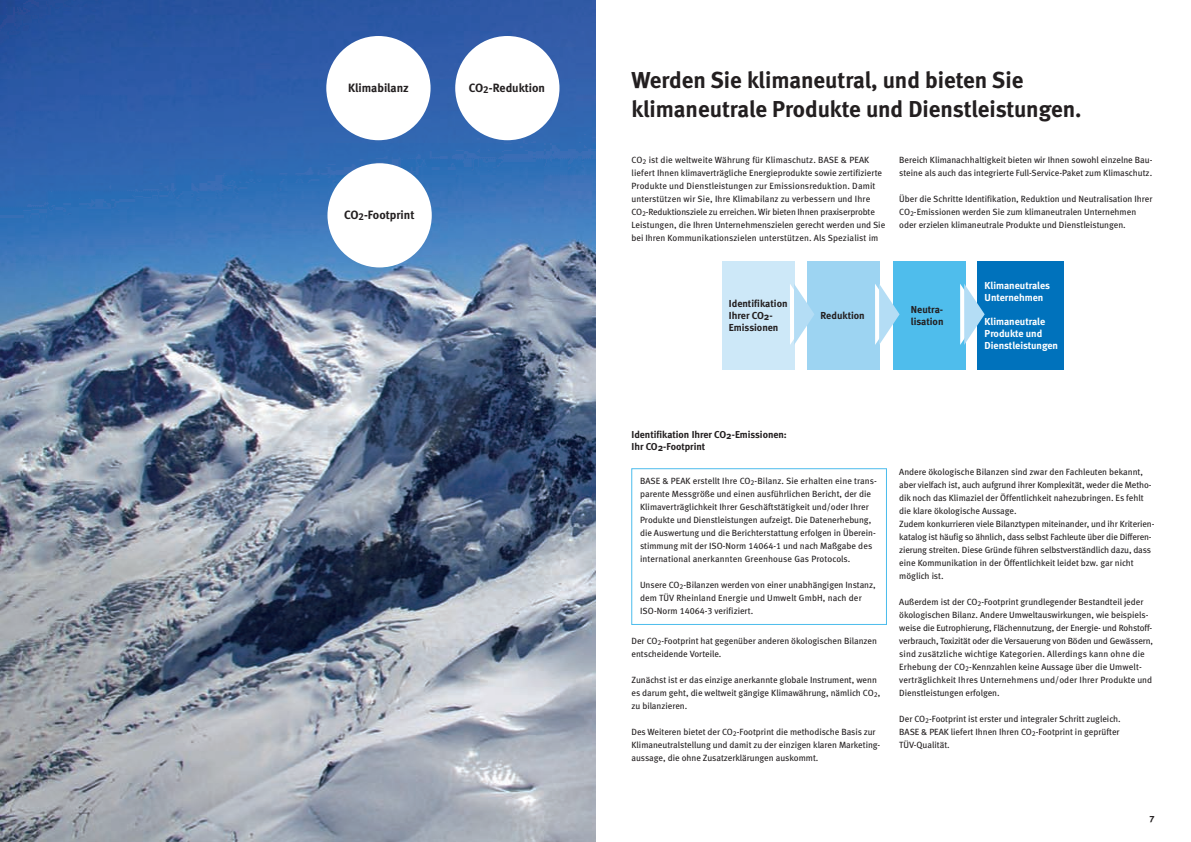
<style>
.page{position:relative;width:1191px;height:842px;background:#fff}
.page>*{position:absolute;margin:0;border:0;box-sizing:border-box;transform-origin:0 0}
.t1{font:700 23px/29px "Meta";color:#231f20}
.t2{font:12px "Meta Bold LF";color:#231f20}
.t3{font:700 10.1px/12.1px "Meta";color:#fff}
.t4{font:700 10.1px/12.1px "Meta";color:#231f20}
.t5{font:700 10px/12px "Meta";color:#231f20}
.t6{font:9px/13px "Meta Book LF";color:#231f20}
.t7{font:9px "Meta Bold LF";color:#231f20;scale:1.13 1}
</style>
<div class="page">
<div style="left:631px;top:468px;width:255px;height:157px;border:1px solid #4bbcec"></div>
<div style="left:722px;top:262px;width:73px;height:108px;background:#cde8f8"></div>
<div style="left:807px;top:262px;width:73px;height:108px;background:#9dd4f2"></div>
<div style="left:892px;top:262px;width:73px;height:108px;background:#4fbdec"></div>
<div style="left:977px;top:262px;width:86px;height:108px;background:#0072bc"></div>
<svg style="left:790px;top:284px;width:24px;height:61px"></svg>
<svg style="left:875px;top:284px;width:24px;height:61px"></svg>
<svg style="left:960px;top:284px;width:24px;height:61px"></svg>
<img style="left:0;top:0;width:595px;height:842px">
<div style="left:326px;top:36px;width:104px;height:104px;background:#fff;border-radius:50%"></div>
<div style="left:455px;top:36px;width:104px;height:104px;background:#fff;border-radius:50%"></div>
<div style="left:327px;top:163px;width:105px;height:104px;background:#fff;border-radius:50%"></div>
<h2 class="t2" style="left:348px;top:84px;width:62px">Klimabilanz</h2>
<h2 class="t2" style="left:469px;top:84px;width:78px">CO<sub>2</sub>-Reduktion</h2>
<h2 class="t2" style="left:344px;top:211px;width:72px">CO<sub>2</sub>-Footprint</h2>
<h1 class="t1" style="left:631px;top:68px;width:451px">Werden Sie klimaneutral, und bieten Sie klimaneutrale Produkte und Dienstleistungen.</h1>
<p class="t6" style="left:631px;top:154px;width:255px">CO<sub>2</sub> ist die weltweite Währung für Klimaschutz. BASE &amp; PEAK liefert Ihnen klimaverträgliche Energieprodukte sowie zertifizierte Produkte und Dienstleistungen zur Emissionsreduktion. Damit unterstützen wir Sie, Ihre Klimabilanz zu verbessern und Ihre CO<sub>2</sub>-Reduktionsziele zu erreichen. Wir bieten Ihnen praxiserprobte Leistungen, die Ihren Unternehmenszielen gerecht werden und Sie bei Ihren Kommunikationszielen unterstützen. Als Spezialist im</p>
<p class="t6" style="left:899px;top:154px;width:255px">Bereich Klimanachhaltigkeit bieten wir Ihnen sowohl einzelne Bau&shy;steine als auch das integrierte Full-Service-Paket zum Klimaschutz.</p>
<p class="t6" style="left:899px;top:193px;width:255px">Über die Schritte Identifikation, Reduktion und Neutralisation Ihrer<br>CO<sub>2</sub>-Emissionen werden Sie zum klimaneutralen Unternehmen oder erzielen klimaneutrale Produkte und Dienstleistungen.</p>
<p class="t4" style="left:729px;top:298px;width:60px">Identifikation<br>Ihrer CO2-<br>Emissionen</p>
<p class="t4" style="left:820px;top:310px;width:46px">Reduktion</p>
<p class="t4" style="left:911px;top:304px;width:34px">Neutra&shy;lisation</p>
<p class="t5" style="left:631px;top:429px;width:157px">Identifikation Ihrer CO2-Emissionen:<br>Ihr CO2-Footprint</p>
<p class="t3" style="left:984px;top:280px;width:67px">Klimaneutrales<br>Unternehmen</p>
<p class="t3" style="left:984px;top:316px;width:75px">Klimaneutrale<br>Produkte und<br>Dienstleistungen</p>
<p class="t6" style="left:640px;top:475px;width:238px">BASE &amp; PEAK erstellt Ihre CO<sub>2</sub>-Bilanz. Sie erhalten eine trans&shy;parente Messgröße und einen ausführlichen Bericht, der die Klimaverträglichkeit Ihrer Geschäftstätigkeit und/oder Ihrer Produkte und Dienstleistungen aufzeigt. Die Datenerhebung, die Auswertung und die Berichterstattung erfolgen in Überein&shy;stimmung mit der ISO-Norm 14064-1 und nach Maßgabe des international anerkannten Greenhouse Gas Protocols.</p>
<p class="t6" style="left:640px;top:579px;width:237px">Unsere CO<sub>2</sub>-Bilanzen werden von einer unabhängigen Instanz, dem TÜV Rheinland Energie und Umwelt GmbH, nach der<br>ISO-Norm 14064-3 verifiziert.</p>
<p class="t6" style="left:631px;top:635px;width:247px">Der CO<sub>2</sub>-Footprint hat gegenüber anderen ökologischen Bilanzen entscheidende Vorteile.</p>
<p class="t6" style="left:631px;top:674px;width:250px">Zunächst ist er das einzige anerkannte globale Instrument, wenn es darum geht, die weltweit gängige Klimawährung, nämlich CO<sub>2</sub>, zu bilanzieren.</p>
<p class="t6" style="left:631px;top:726px;width:250px">Des Weiteren bietet der CO<sub>2</sub>-Footprint die methodische Basis zur<br>Klimaneutralstellung und damit zu der einzigen klaren Marketing&shy;aussage, die ohne Zusatzerklärungen auskommt.</p>
<p class="t6" style="left:899px;top:466px;width:257px">Andere ökologische Bilanzen sind zwar den Fachleuten bekannt, aber vielfach ist, auch aufgrund ihrer Komplexität, weder die Metho&shy;dik noch das Klimaziel der Öffentlichkeit nahezubringen. Es fehlt die klare ökologische Aussage.<br>Zudem konkurrieren viele Bilanztypen miteinander, und ihr Kriterien&shy;katalog ist häufig so ähnlich, dass selbst Fachleute über die Differen&shy;zierung streiten. Diese Gründe führen selbstverständlich dazu, dass eine Kommunikation in der Öffentlichkeit leidet bzw. gar nicht möglich ist.</p>
<p class="t6" style="left:899px;top:596px;width:255px">Außerdem ist der CO<sub>2</sub>-Footprint grundlegender Bestandteil jeder ökologischen Bilanz. Andere Umweltauswirkungen, wie beispiels&shy;weise die Eutrophierung, Flächennutzung, der Energie- und Rohstoff&shy;verbrauch, Toxizität oder die Versauerung von Böden und Gewässern, sind zusätzliche wichtige Kategorien. Allerdings kann ohne die Erhebung der CO<sub>2</sub>-Kennzahlen keine Aussage über die Umwelt - verträglichkeit Ihres Unternehmens und/oder Ihrer Produkte und Dienstleistungen erfolgen.</p>
<p class="t6" style="left:899px;top:713px;width:223px">Der CO<sub>2</sub>-Footprint ist erster und integraler Schritt zugleich.<br>BASE &amp; PEAK liefert Ihnen Ihren CO<sub>2</sub>-Footprint in geprüfter<br>TÜV-Qualität.</p>
<p class="t7" style="left:1149px;top:816px;width:7px">7</p>
</div>
